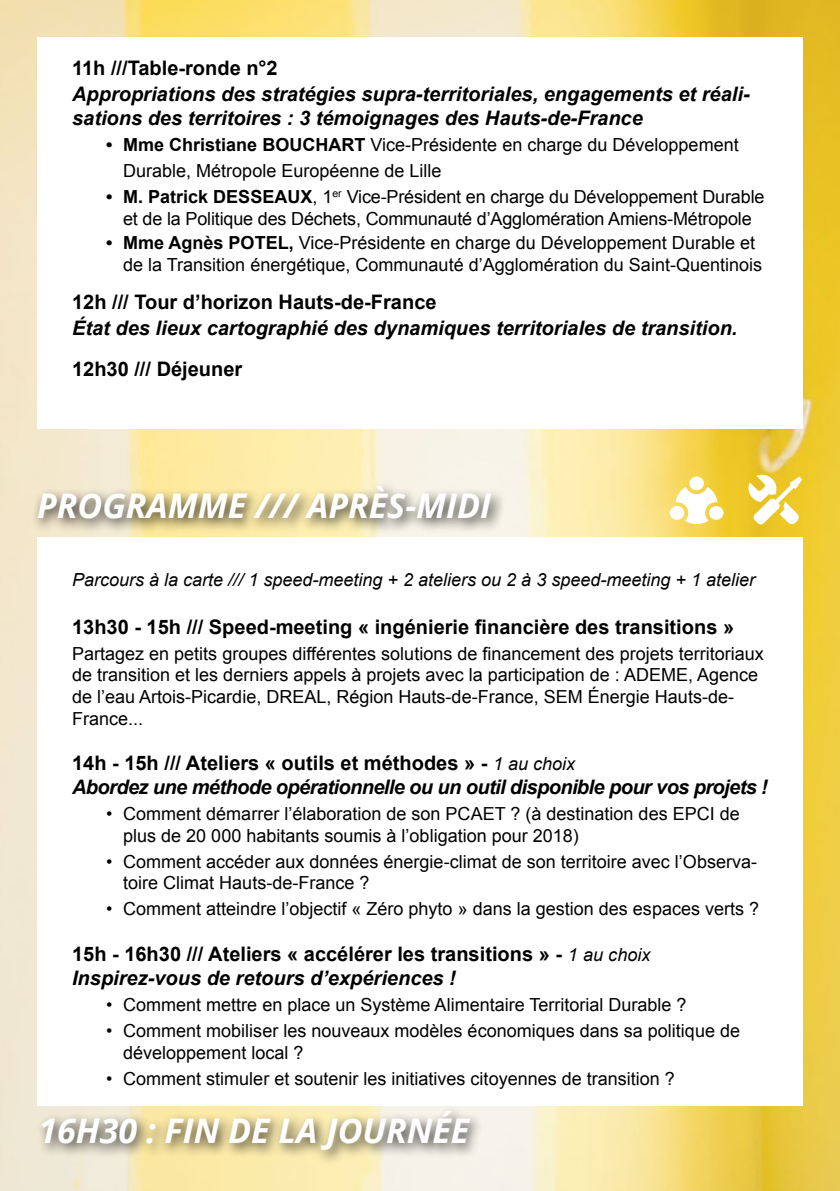
<style>
.page{position:relative;width:840px;height:1191px;background:#fff}
.page>*{position:absolute;margin:0;border:0;box-sizing:border-box;transform-origin:0 0}
.t1{font:italic 700 34px "Open Sans";color:#fff}
.t2{font:700 20px/24px "Arial";color:#000}
.t3{font:italic 700 20px/24px "Arial";color:#000}
.t4{font:italic 700 20px/24px "Arial";letter-spacing:-.03em;color:#000}
.t5{font:18px/21.6px "Arial";color:#000}
.t6{font:italic 18px "Arial";color:#000}
.t7{font:700 18px "Arial";color:#000}
.s1{font-weight:700}
.s2{font-style:normal}
.s3{font-weight:400;font-size:18px}
.s4{font-weight:400;font-style:italic;font-size:18px}
.s5{font-style:italic}
</style>
<div class="page">
<img style="left:0;top:0;width:839px;height:1191px">
<svg style="left:746px;top:473px;width:55px;height:52px"></svg>
<div style="left:37px;top:37px;width:765px;height:391px;background:#fff"></div>
<div style="left:31px;top:479px;width:475px;height:54px;background:#000;opacity:.75"></div>
<div style="left:37px;top:537px;width:765px;height:569px;background:#fff"></div>
<svg style="left:675px;top:487px;width:42px;height:37px"></svg>
<div style="left:689px;top:476px;width:14px;height:14px;background:#fff;border-radius:50%"></div>
<div style="left:669px;top:506px;width:15px;height:14px;background:#fff;border-radius:50%"></div>
<div style="left:708px;top:506px;width:15px;height:14px;background:#fff;border-radius:50%"></div>
<div style="left:35px;top:1104px;width:449px;height:61px;background:#000;opacity:.75"></div>
<p class="t2" style="left:72px;top:57px;width:207px">11h ///Table-ronde n°2</p>
<p class="t3" style="left:72px;top:83px;width:678px">Appropriations des stratégies supra-territoriales, engagements et réali&shy;sations des territoires : 3 témoignages des Hauts-de-France</p>
<p class="t5" style="left:123px;top:132px;width:616px;line-height:26px;text-indent:-17px"><span class="s1">• Mme Christiane BOUCHART</span> Vice-Présidente en charge du Développement<br>Durable, Métropole Européenne de Lille</p>
<p class="t7" style="left:106px;top:185px;width:133px">• M. Patrick Dessea</p>
<p class="t5" style="left:123px;top:186px;width:642px;text-indent:164px"><span class="s1">ux</span>, 1<sup>er</sup> Vice-Président en charge du Développement Durable et de la Politique des Déchets, Communauté d’Agglomération Amiens-Métropole</p>
<p class="t7" style="left:106px;top:231px;width:148px">• Mme Agnès Potel</p>
<p class="t5" style="left:123px;top:232px;width:640px;text-indent:165px"><span class="s1">,</span> Vice-Présidente en charge du Développement Durable et de la Transition énergétique, Communauté d’Agglomération du Saint-Quentinois</p>
<p class="t2" style="left:72px;top:290px;width:366px">12h /// Tour d’horizon Hauts-de-France</p>
<p class="t3" style="left:72px;top:317px;width:666px">État des lieux cartographié des dynamiques territoriales de transition.</p>
<p class="t2" style="left:72px;top:357px;width:172px">12h30 /// Déjeuner</p>
<h1 class="t1" style="left:37px;top:481px;width:455px">PROGRAMME /// APRÈS-MIDI</h1>
<p class="t6" style="left:72px;top:568px;width:684px">Parcours à la carte /// 1 speed-meeting + 2 ateliers ou 2 à 3 speed-meeting + 1 atelier</p>
<p class="t2" style="left:72px;top:615px;width:663px">13h30 - 15h /// Speed-meeting « ingénierie financière des transitions »</p>
<p class="t5" style="left:72px;top:643px;width:693px">Partagez en petits groupes différentes solutions de financement des projets territoriaux de transition et les derniers appels à projets avec la participation de : ADEME, Agence de l’eau Artois-Picardie, DREAL, Région Hauts-de-France, SEM Énergie Hauts-de-France...</p>
<p class="t4" style="left:72px;top:752px;width:697px"><span class="s2">14h - 15h /// Ateliers « outils et méthodes » -</span> <span class="s3">1 au choix<br></span>Abordez une méthode opérationnelle ou un outil disponible pour vos projets !</p>
<p class="t5" style="left:123px;top:803px;width:617px;text-indent:-17px">• Comment démarrer l’élaboration de son PCAET ? (à destination des EPCI de plus de 20 000 habitants soumis à l’obligation pour 2018)</p>
<p class="t5" style="left:123px;top:851px;width:635px;text-indent:-17px">• Comment accéder aux données énergie-climat de son territoire avec l’Observa&shy;toire Climat Hauts-de-France ?</p>
<p class="t5" style="left:106px;top:898px;width:654px">• Comment atteindre l’objectif « Zéro phyto » dans la gestion des espaces verts ?</p>
<p class="t2" style="left:72px;top:942px;width:579px">15h - 16h30 /// Ateliers « accélérer les transitions » - <span class="s4">1 au choix<br></span><span class="s5">Inspirez-vous de retours d’expériences !</span></p>
<p class="t5" style="left:106px;top:994px;width:581px">• Comment mettre en place un Système Alimentaire Territorial Durable ?</p>
<p class="t5" style="left:123px;top:1020px;width:618px;text-indent:-17px">• Comment mobiliser les nouveaux modèles économiques dans sa politique de développement local ?</p>
<p class="t5" style="left:106px;top:1067px;width:570px">• Comment stimuler et soutenir les initiatives citoyennes de transition ?</p>
<h1 class="t1" style="left:38px;top:1107px;width:432px">16H30 : FIN DE LA JOURNÉE</h1>
</div>
